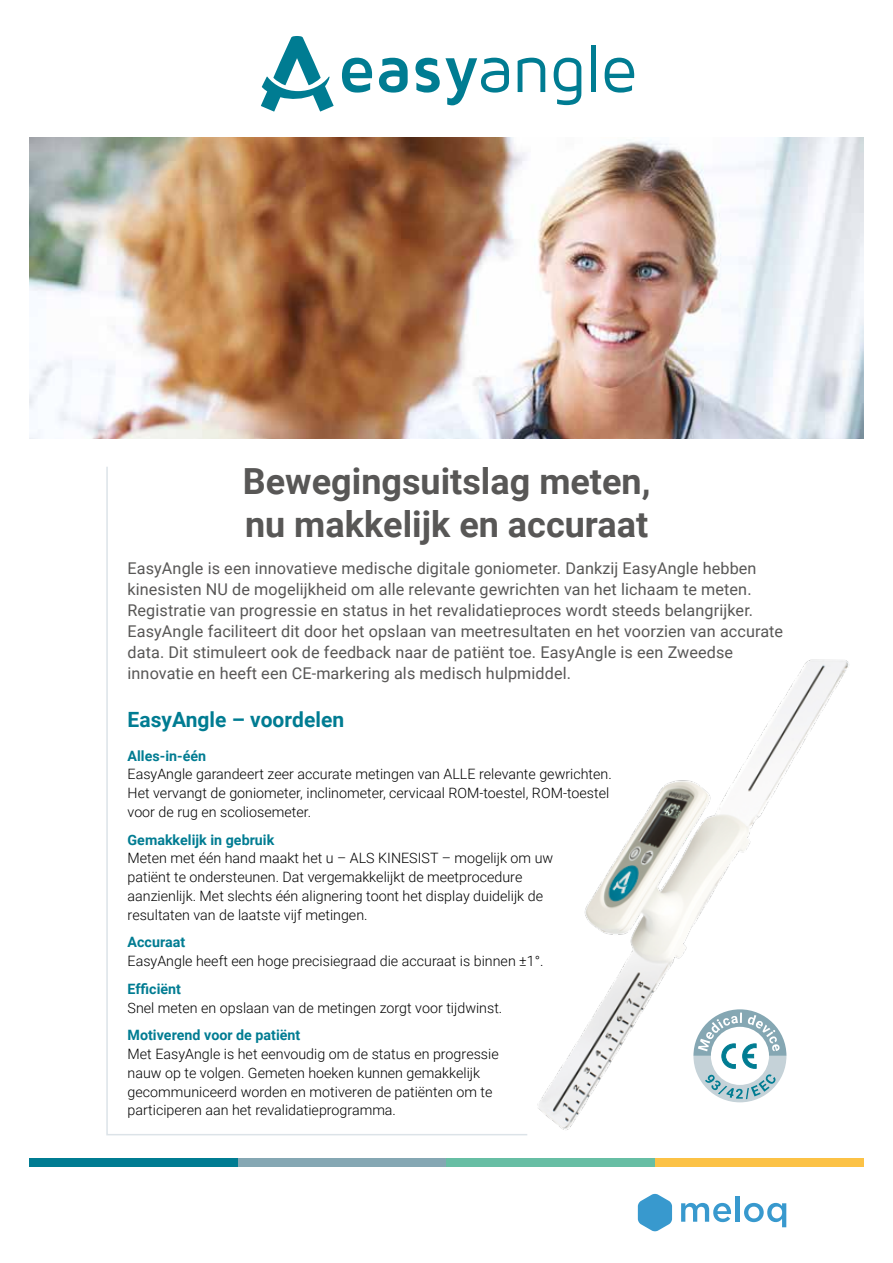
<style>
.page{position:relative;width:893px;height:1263px;background:#fff}
.page>*{position:absolute;margin:0;border:0;box-sizing:border-box;transform-origin:0 0}
.t1{font:700 36px/43.2px "Roboto";color:#585756}
.t2{font:700 21px "Roboto";color:#007c92}
.t3{font:16.2px/21px "Roboto";letter-spacing:.005em;color:#585756}
.t4{font:300 14.25px/18.8px "Roboto";color:#000}
.t5{font:700 14.25px "Roboto";color:#007c92}
</style>
<div class="page">
<svg style="left:638px;top:1193px;width:34px;height:38px"></svg>
<svg style="left:681px;top:1203px;width:50px;height:19px"></svg>
<hr style="left:736px;top:1196px;width:4px;height:26px;background:#3899ce">
<svg style="left:744px;top:1203px;width:42px;height:24px"></svg>
<img style="left:30px;top:137px;width:833px;height:301px">
<svg style="left:106px;top:467px;width:422px;height:669px"></svg>
<svg style="left:261px;top:36px;width:73px;height:76px"></svg>
<svg style="left:379px;top:58px;width:29px;height:35px"></svg>
<svg style="left:415px;top:58px;width:94px;height:47px"></svg>
<svg style="left:518px;top:58px;width:27px;height:34px"></svg>
<svg style="left:554px;top:58px;width:27px;height:47px"></svg>
<div style="left:591px;top:45px;width:5px;height:47px;background:#007c92"></div>
<svg style="left:605px;top:58px;width:29px;height:35px"></svg>
<svg style="left:342px;top:58px;width:30px;height:35px"></svg>
<div style="left:30px;top:1158px;width:208px;height:9px;background:#007c92"></div>
<div style="left:238px;top:1158px;width:208px;height:9px;background:#85a7b3"></div>
<div style="left:446px;top:1158px;width:209px;height:9px;background:#67bea4"></div>
<div style="left:655px;top:1158px;width:208px;height:9px;background:#fcc246"></div>
<img style="left:537px;top:659px;width:312px;height:471px">
<svg style="left:693px;top:1009px;width:93px;height:93px"></svg>
<h1 class="t1" style="left:243px;top:458px;width:409px">Bewegingsuitslag meten, nu makkelijk en accuraat</h1>
<p class="t3" style="left:128px;top:557px;width:657px">EasyAngle is een innovatieve medische digitale goniometer. Dankzij EasyAngle hebben kinesisten NU de mogelijkheid om alle relevante gewrichten van het lichaam te meten.<br>Registratie van progressie en status in het revalidatieproces wordt steeds belangrijker.<br>EasyAngle faciliteert dit door het opslaan van meetresultaten en het voorzien van accurate data. Dit stimuleert ook de feedback naar de patiënt toe. EasyAngle is een Zweedse innovatie en heeft een CE-markering als medisch hulpmiddel.</p>
<h2 class="t2" style="left:128px;top:705px;width:218px">EasyAngle – voordelen</h2>
<p class="t5" style="left:128px;top:745px;width:80px">Alles-in-één</p>
<p class="t4" style="left:128px;top:764px;width:486px">EasyAngle garandeert zeer accurate metingen van ALLE relevante gewrichten.<br>Het vervangt de goniometer, inclinometer, cervicaal ROM-toestel, ROM-toestel voor de rug en scoliosemeter.</p>
<p class="t5" style="left:128px;top:829px;width:148px">Gemakkelijk in gebruik</p>
<p class="t4" style="left:128px;top:848px;width:427px">Meten met één hand maakt het u – ALS KINESIST – mogelijk om uw patiënt te ondersteunen. Dat vergemakkelijkt de meetprocedure aanzienlijk. Met slechts één alignering toont het display duidelijk de resultaten van de laatste vijf metingen.</p>
<p class="t5" style="left:128px;top:932px;width:59px">Accuraat</p>
<p class="t4" style="left:128px;top:951px;width:418px">EasyAngle heeft een hoge precisiegraad die accuraat is binnen ±1°.</p>
<p class="t5" style="left:128px;top:979px;width:55px">Efficiënt</p>
<p class="t4" style="left:128px;top:998px;width:376px">Snel meten en opslaan van de metingen zorgt voor tijdwinst.</p>
<p class="t5" style="left:128px;top:1025px;width:174px">Motiverend voor de patiënt</p>
<p class="t4" style="left:128px;top:1044px;width:373px">Met EasyAngle is het eenvoudig om de status en progressie nauw op te volgen. Gemeten hoeken kunnen gemakkelijk gecommuniceerd worden en motiveren de patiënten om te participeren aan het revalidatieprogramma.</p>
</div>
